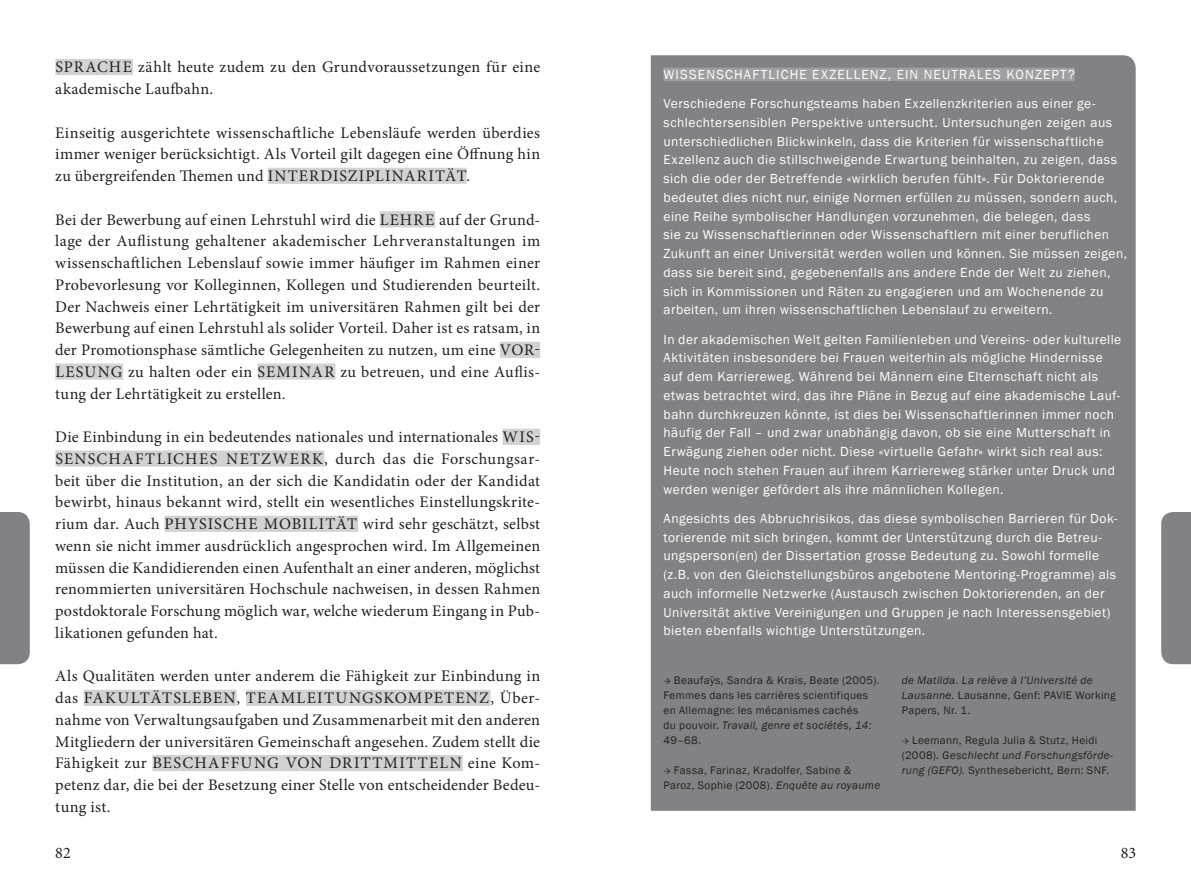
<style>
.page{position:relative;width:1191px;height:893px;background:#fff}
.page>*{position:absolute;margin:0;border:0;box-sizing:border-box;transform-origin:0 0}
.Lauftext_Basis{font:16.2px/21.8px "Minion Pro";letter-spacing:.015em;color:#231f20;text-align:justify}
.Box_Lauftext_weiss{font:13.5px/18.8px "Franklin Gothic";letter-spacing:.035em;color:#fff}
.Box_Lauftext_weiss-2{font:13.5px "Franklin Gothic";letter-spacing:.09em;color:#fff}
.Box_Footnote_black{font:11.25px/15px "Franklin Gothic";letter-spacing:.03em;color:#231f20}
.Box_Footnote_black-2{font:italic 11.25px/15px "Franklin Gothic";letter-spacing:.03em;color:#231f20}
.s1{font-family:"Minion Pro"}
.s2{font-style:italic}
.s3{font-style:normal}
</style>
<div class="page">
<div style="left:651px;top:55px;width:484px;height:756px;background:#808285"></div>
<div style="left:663px;top:68px;width:411px;height:13px;background:#9d9fa2"></div>
<div style="left:1161px;top:512px;width:30px;height:152px;background:#808285"></div>
<div style="left:55px;top:59px;width:78px;height:16px;background:#d1d2d4"></div>
<div style="left:268px;top:168px;width:198px;height:16px;background:#d1d2d4"></div>
<div style="left:380px;top:211px;width:55px;height:16px;background:#d1d2d4"></div>
<div style="left:500px;top:342px;width:40px;height:16px;background:#d1d2d4"></div>
<div style="left:55px;top:363px;width:68px;height:17px;background:#d1d2d4"></div>
<div style="left:258px;top:363px;width:77px;height:17px;background:#d1d2d4"></div>
<div style="left:502px;top:429px;width:38px;height:16px;background:#d1d2d4"></div>
<div style="left:55px;top:450px;width:269px;height:17px;background:#d1d2d4"></div>
<div style="left:165px;top:516px;width:193px;height:16px;background:#d1d2d4"></div>
<div style="left:84px;top:690px;width:152px;height:16px;background:#d1d2d4"></div>
<div style="left:246px;top:690px;width:244px;height:16px;background:#d1d2d4"></div>
<div style="left:152px;top:755px;width:311px;height:16px;background:#d1d2d4"></div>
<div style="left:0;top:512px;width:30px;height:152px;background:#808285"></div>
<p class="Lauftext_Basis" style="left:55px;top:56px;width:486px">SPRACHE zählt heute zudem zu den Grundvoraussetzungen für eine akademische Laufbahn.</p>
<p class="Lauftext_Basis" style="left:55px;top:122px;width:486px">Einseitig ausgerichtete wissenschaftliche Lebensläufe werden überdies immer weniger berücksichtigt. Als Vorteil gilt dagegen eine Öffnung hin zu übergreifenden Themen und INTERDISZIPLINARITÄT.</p>
<p class="Lauftext_Basis" style="left:55px;top:209px;width:486px">Bei der Bewerbung auf einen Lehrstuhl wird die LEHRE auf der Grund&shy;lage der Auflistung gehaltener akademischer Lehrveranstaltungen im wissenschaftlichen Lebenslauf sowie immer häufiger im Rahmen einer Probevorlesung vor Kolleginnen, Kollegen und Studierenden beurteilt.<br>Der Nachweis einer Lehrtätigkeit im universitären Rahmen gilt bei der Bewerbung auf einen Lehrstuhl als solider Vorteil. Daher ist es ratsam, in der Promotionsphase sämtliche Gelegenheiten zu nutzen, um eine VOR-LESUNG zu halten oder ein SEMINAR zu betreuen, und eine Auflis&shy;tung der Lehrtätigkeit zu erstellen.</p>
<p class="Lauftext_Basis" style="left:55px;top:426px;width:486px">Die Einbindung in ein bedeutendes nationales und internationales WIS-SENSCHAFTLICHES NETZWERK, durch das die Forschungsar&shy;beit über die Institution, an der sich die Kandidatin oder der Kandidat bewirbt, hinaus bekannt wird, stellt ein wesentliches Einstellungskrite&shy;rium dar. Auch PHYSISCHE MOBILITÄT wird sehr geschätzt, selbst wenn sie nicht immer ausdrücklich angesprochen wird. Im Allgemeinen müssen die Kandidierenden einen Aufenthalt an einer anderen, möglichst renommierten universitären Hochschule nachweisen, in dessen Rahmen postdoktorale Forschung möglich war, welche wiederum Eingang in Pub&shy;likationen gefunden hat.</p>
<p class="Lauftext_Basis" style="left:55px;top:665px;width:486px">Als Qualitäten werden unter anderem die Fähigkeit zur Einbindung in das FAKULTÄTSLEBEN, TEAMLEITUNGSKOMPETENZ, Über&shy;nahme von Verwaltungsaufgaben und Zusammenarbeit mit den anderen Mitgliedern der universitären Gemeinschaft angesehen. Zudem stellt die Fähigkeit zur BESCHAFFUNG VON DRITTMITTELN eine Kom&shy;petenz dar, die bei der Besetzung einer Stelle von entscheidender Bedeu&shy;tung ist.</p>
<p class="Box_Lauftext_weiss-2" style="left:663px;top:66px;width:413px">WISSENSCHAFTLICHE EXZELLENZ, EIN NEUTRALES KONZEPT?</p>
<p class="Box_Lauftext_weiss" style="left:663px;top:95px;width:465px">Verschiedene Forschungsteams haben Exzellenzkriterien aus einer ge&shy;schlechtersensiblen Perspektive untersucht. Untersuchungen zeigen aus unterschiedlichen Blickwinkeln, dass die Kriterien für wissenschaftliche Exzellenz auch die stillschweigende Erwartung beinhalten, zu zeigen, dass sich die oder der Betreffende «wirklich berufen fühlt». Für Doktorierende bedeutet dies nicht nur, einige Normen erfüllen zu müssen, sondern auch, eine Reihe symbolischer Handlungen vorzunehmen, die belegen, dass<br>sie zu Wissenschaftlerinnen oder Wissenschaftlern mit einer beruflichen Zukunft an einer Universität werden wollen und können. Sie müssen zeigen, dass sie bereit sind, gegebenenfalls ans andere Ende der Welt zu ziehen, sich in Kommissionen und Räten zu engagieren und am Wochenende zu arbeiten, um ihren wissenschaftlichen Lebenslauf zu erweitern.</p>
<p class="Box_Lauftext_weiss" style="left:663px;top:330px;width:459px">In der akademischen Welt gelten Familienleben und Vereins- oder kulturelle Aktivitäten insbesondere bei Frauen weiterhin als mögliche Hindernisse auf dem Karriereweg. Während bei Männern eine Elternschaft nicht als etwas betrachtet wird, das ihre Pläne in Bezug auf eine akademische Lauf&shy;bahn durchkreuzen könnte, ist dies bei Wissenschaftlerinnen immer noch häufig der Fall – und zwar unabhängig davon, ob sie eine Mutterschaft in Erwägung ziehen oder nicht. Diese «virtuelle Gefahr» wirkt sich real aus:<br>Heute noch stehen Frauen auf ihrem Karriereweg stärker unter Druck und werden weniger gefördert als ihre männlichen Kollegen.</p>
<p class="Box_Lauftext_weiss" style="left:663px;top:509px;width:455px">Angesichts des Abbruchrisikos, das diese symbolischen Barrieren für Dok&shy;torierende mit sich bringen, kommt der Unterstützung durch die Betreu&shy;ungsperson(en) der Dissertation grosse Bedeutung zu. Sowohl formelle (z.B. von den Gleichstellungsbüros angebotene Mentoring-Programme) als auch informelle Netzwerke (Austausch zwischen Doktorierenden, an der Universität aktive Vereinigungen und Gruppen je nach Interessensgebiet) bieten ebenfalls wichtige Unterstützungen.</p>
<p class="Box_Footnote_black" style="left:663px;top:673px;width:217px"><span class="s1">→</span> Beaufaÿs, Sandra &amp; Krais, Beate (2005).<br>Femmes dans les carrières scientifiques en Allemagne: les mécanismes cachés<br>du pouvoir. <span class="s2">Travail, genre et sociétés, 14:<br></span>49–68.</p>
<p class="Box_Footnote_black" style="left:663px;top:763px;width:218px"><span class="s1">→</span> Fassa, Farinaz, Kradolfer, Sabine &amp;<br>Paroz, Sophie (2008). <span class="s2">Enquête au royaume</span></p>
<p class="Box_Footnote_black-2" style="left:901px;top:673px;width:215px">de Matilda. La relève à l’Université de<br>Lausanne. <span class="s3">Lausanne, Genf: PAVIE Working<br>Papers, Nr. 1.</span></p>
<p class="Box_Footnote_black" style="left:901px;top:733px;width:213px"><span class="s1">→</span> Leemann, Regula Julia &amp; Stutz, Heidi (2008). <span class="s2">Geschlecht und Forschungsförde&shy;rung (GEFO).</span> Synthesebericht, Bern: SNF.</p>
<p class="Lauftext_Basis" style="left:55px;top:842px;width:17px">82</p>
<p class="Lauftext_Basis" style="left:1120px;top:842px;width:17px">83</p>
</div>
